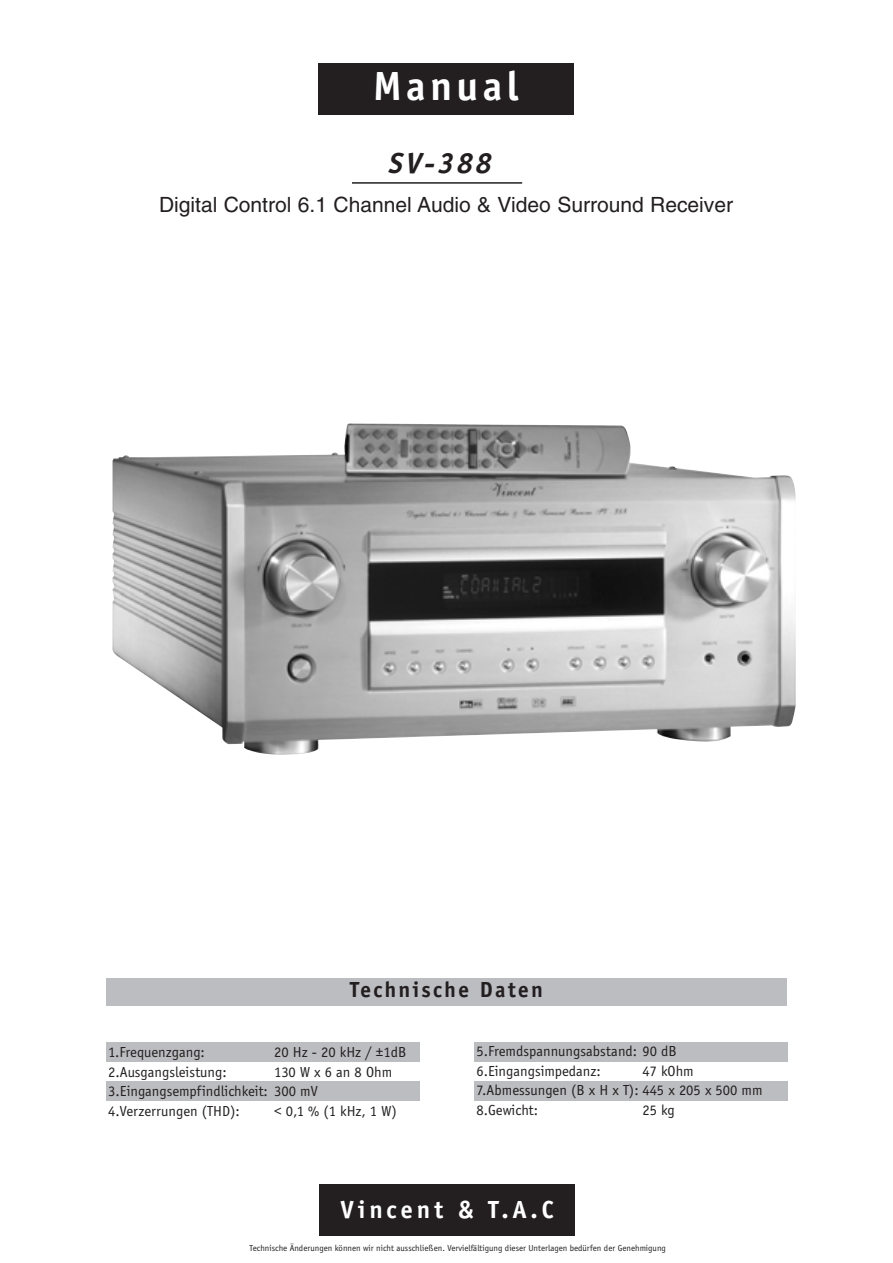
<style>
.page{position:relative;width:893px;height:1263px;background:#fff}
.page>*{position:absolute;margin:0;border:0;box-sizing:border-box;transform-origin:0 0}
.t1{font:700 42px "Officina Sans";letter-spacing:.105em;color:#fff}
.t2{font:italic 700 30px "Officina Sans";color:#231f20}
.t3{font:700 25.5px "Officina Sans";letter-spacing:.155em;color:#fff}
.t4{font:700 22.5px "Officina Sans";letter-spacing:.105em;color:#231f20}
.t5{font:21px "Helvetica";color:#231f20}
.t6{font:15px/19.5px "Officina Sans";color:#231f20}
.t7{font:9px "Officina Sans";color:#231f20}
</style>
<div class="page">
<div style="left:318px;top:64px;width:255px;height:51px;background:#231f20"></div>
<div style="left:106px;top:978px;width:680px;height:28px;background:#bcbdc0"></div>
<div style="left:319px;top:1184px;width:255px;height:51px;background:#231f20"></div>
<div style="left:106px;top:1042px;width:313px;height:20px;background:#bcbdc0"></div>
<div style="left:106px;top:1081px;width:313px;height:20px;background:#bcbdc0"></div>
<div style="left:474px;top:1042px;width:313px;height:20px;background:#bcbdc0"></div>
<div style="left:474px;top:1081px;width:313px;height:20px;background:#bcbdc0"></div>
<hr style="left:352px;top:182px;width:170px;height:2px;background:#231f20">
<img style="left:112px;top:423px;width:683px;height:332px">
<h1 class="t1" style="left:373px;top:69px;width:147px">Manual</h1>
<h2 class="t2" style="left:387px;top:152px;width:110px">SV-388</h2>
<h3 class="t5" style="left:159px;top:197px;width:575px">Digital Control 6.1 Channel Audio &amp; Video Surround Receiver</h3>
<h3 class="t4" style="left:350px;top:981px;width:194px">Technische Daten</h3>
<p class="t6" style="left:108px;top:1044px;width:98px">1.Frequenzgang:</p>
<p class="t6" style="left:274px;top:1044px;width:133px">20 Hz - 20 kHz / ±1dB</p>
<p class="t6" style="left:108px;top:1063px;width:120px">2.Ausgangsleistung:</p>
<p class="t6" style="left:108px;top:1063px;width:285px;text-indent:166px">130 W x 6 an 8 Ohm<br>3.Eingangsempfindlichkeit: 300 mV<br>4.Verzerrungen (THD):</p>
<p class="t6" style="left:274px;top:1102px;width:124px">&lt; 0,1 % (1 kHz, 1 W)</p>
<p class="t6" style="left:476px;top:1042px;width:201px">5.Fremdspannungsabstand: 90 dB<br>6.Eingangsimpedanz:</p>
<p class="t6" style="left:476px;top:1062px;width:288px;text-indent:166px">47 kOhm<br>7.Abmessungen (B x H x T): 445 x 205 x 500 mm<br>8.Gewicht:</p>
<p class="t6" style="left:642px;top:1101px;width:34px">25 kg</p>
<h3 class="t3" style="left:341px;top:1199px;width:214px">Vincent &amp; T.A.C</h3>
<p class="t7" style="left:249px;top:1245px;width:418px">Technische Änderungen können wir nicht ausschließen. Vervielfältigung dieser Unterlagen bedürfen der Genehmigung</p>
</div>
